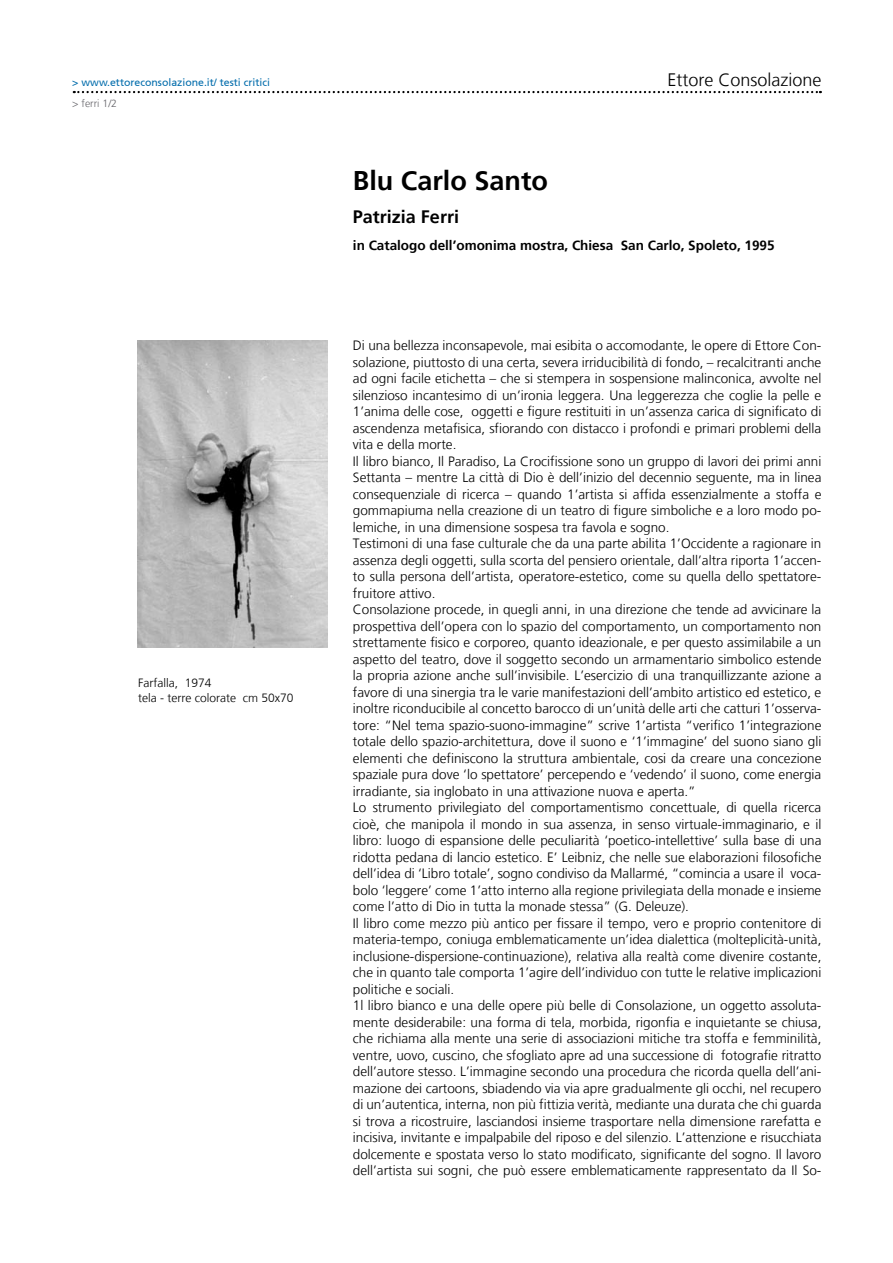
<style>
.page{position:relative;width:893px;height:1263px;background:#fff}
.page>*{position:absolute;margin:0;border:0;box-sizing:border-box;transform-origin:0 0}
.t1{font:700 27px "Frutiger 65";color:#000}
.t2{font:300 18px "Frutiger";color:#000}
.t3{font:700 18px "Frutiger 65";color:#000}
.t4{font:300 13.5px/16.5px "Frutiger";color:#000}
.t5{font:700 13.5px "Frutiger 65";color:#000}
.t6{font:300 12px/14.4px "Frutiger";color:#000}
.t7{font:10.5px "Frutiger 55 Roman";color:#036dac}
.t8{font:300 10.5px "Frutiger";color:#68676c}
</style>
<div class="page">
<svg style="left:74px;top:91px;width:747px;height:2px"></svg>
<img style="left:138px;top:340px;width:189px;height:308px">
<p class="t7" style="left:72px;top:76px;width:199px">&gt; www.ettoreconsolazione.it/ testi critici</p>
<h2 class="t2" style="left:667px;top:69px;width:156px">Ettore Consolazione</h2>
<p class="t8" style="left:72px;top:98px;width:46px">&gt; ferri 1/2</p>
<p class="t6" style="left:138px;top:676px;width:157px">Farfalla, 1974<br>tela - terre colorate cm 50x70</p>
<h1 class="t1" style="left:353px;top:165px;width:197px">Blu Carlo Santo</h1>
<h2 class="t3" style="left:353px;top:206px;width:108px">Patrizia Ferri</h2>
<p class="t5" style="left:353px;top:237px;width:423px">in Catalogo dell’omonima mostra, Chiesa San Carlo, Spoleto, 1995</p>
<p class="t4" style="left:353px;top:338px;width:470px">Di una bellezza inconsapevole, mai esibita o accomodante, le opere di Ettore Con&shy;solazione, piuttosto di una certa, severa irriducibilità di fondo, – recalcitranti anche ad ogni facile etichetta – che si stempera in sospensione malinconica, avvolte nel silenzioso incantesimo di un’ironia leggera. Una leggerezza che coglie la pelle e 1’anima delle cose, oggetti e figure restituiti in un’assenza carica di significato di ascendenza metafisica, sfiorando con distacco i profondi e primari problemi della vita e della morte.<br>Il libro bianco, Il Paradiso, La Crocifissione sono un gruppo di lavori dei primi anni Settanta – mentre La città di Dio è dell’inizio del decennio seguente, ma in linea consequenziale di ricerca – quando 1’artista si affida essenzialmente a stoffa e gommapiuma nella creazione di un teatro di figure simboliche e a loro modo po&shy;lemiche, in una dimensione sospesa tra favola e sogno.<br>Testimoni di una fase culturale che da una parte abilita 1’Occidente a ragionare in assenza degli oggetti, sulla scorta del pensiero orientale, dall’altra riporta 1’accen&shy;to sulla persona dell’artista, operatore-estetico, come su quella dello spettatore&shy;fruitore attivo.<br>Consolazione procede, in quegli anni, in una direzione che tende ad avvicinare la prospettiva dell’opera con lo spazio del comportamento, un comportamento non strettamente fisico e corporeo, quanto ideazionale, e per questo assimilabile a un aspetto del teatro, dove il soggetto secondo un armamentario simbolico estende la propria azione anche sull’invisibile. L’esercizio di una tranquillizzante azione a favore di una sinergia tra le varie manifestazioni dell’ambito artistico ed estetico, e inoltre riconducibile al concetto barocco di un’unità delle arti che catturi 1’osserva&shy;tore: “Nel tema spazio-suono-immagine” scrive 1’artista “verifico 1’integrazione totale dello spazio-architettura, dove il suono e ‘1’immagine’ del suono siano gli elementi che definiscono la struttura ambientale, cosi da creare una concezione spaziale pura dove ‘lo spettatore’ percependo e ‘vedendo’ il suono, come energia irradiante, sia inglobato in una attivazione nuova e aperta.”<br>Lo strumento privilegiato del comportamentismo concettuale, di quella ricerca cioè, che manipola il mondo in sua assenza, in senso virtuale-immaginario, e il libro: luogo di espansione delle peculiarità ‘poetico-intellettive’ sulla base di una ridotta pedana di lancio estetico. E’ Leibniz, che nelle sue elaborazioni filosofiche dell’idea di ‘Libro totale’, sogno condiviso da Mallarmé, “comincia a usare il voca&shy;bolo ‘leggere’ come 1’atto interno alla regione privilegiata della monade e insieme come l’atto di Dio in tutta la monade stessa” (G. Deleuze).<br>Il libro come mezzo più antico per fissare il tempo, vero e proprio contenitore di materia-tempo, coniuga emblematicamente un’idea dialettica (molteplicità-unità, inclusione-dispersione-continuazione), relativa alla realtà come divenire costante, che in quanto tale comporta 1’agire dell’individuo con tutte le relative implicazioni politiche e sociali.<br>1l libro bianco e una delle opere più belle di Consolazione, un oggetto assoluta&shy;mente desiderabile: una forma di tela, morbida, rigonfia e inquietante se chiusa, che richiama alla mente una serie di associazioni mitiche tra stoffa e femminilità, ventre, uovo, cuscino, che sfogliato apre ad una successione di fotografie ritratto dell’autore stesso. L’immagine secondo una procedura che ricorda quella dell’ani&shy;mazione dei cartoons, sbiadendo via via apre gradualmente gli occhi, nel recupero di un’autentica, interna, non più fittizia verità, mediante una durata che chi guarda si trova a ricostruire, lasciandosi insieme trasportare nella dimensione rarefatta e incisiva, invitante e impalpabile del riposo e del silenzio. L’attenzione e risucchiata dolcemente e spostata verso lo stato modificato, significante del sogno. Il lavoro dell’artista sui sogni, che può essere emblematicamente rappresentato da Il So-</p>
</div>
